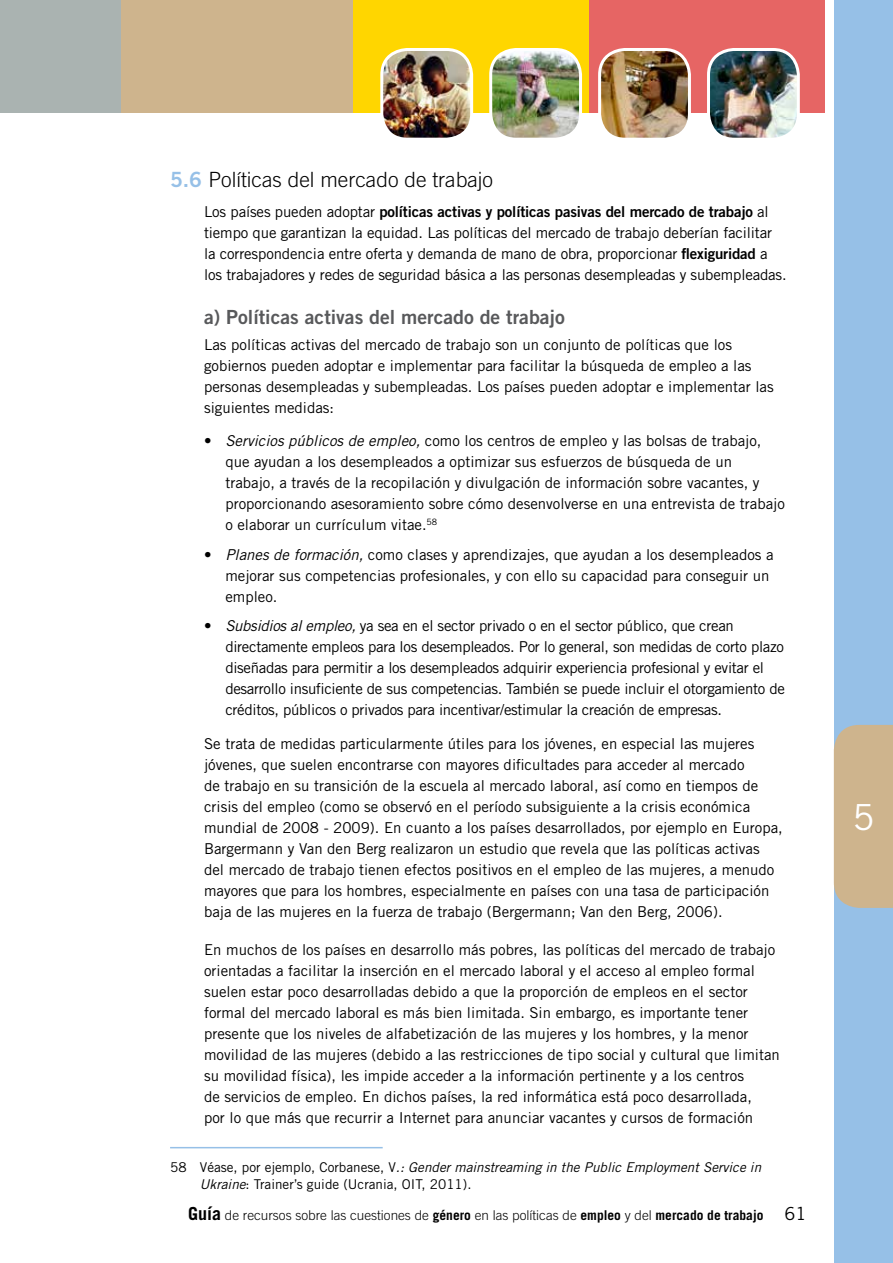
<style>
.page{position:relative;width:893px;height:1263px;background:#fff}
.page>*{position:absolute;margin:0;border:0;box-sizing:border-box;transform-origin:0 0}
.t1{font:36px "Trade Gothic";color:#fff}
.t2{font:300 21px "Trade Gothic LT Std";color:#000}
.t3{font:19.5px "Trade Gothic Bold Two";color:#58595b}
.t4{font:18px "Trade Gothic";color:#000}
.t5{font:15px/21px "Trade Gothic";color:#000}
.t6{font:15px/21px "Trade Gothic";letter-spacing:-.02em;color:#000}
.t7{font:15px "Trade Gothic Bold Two";letter-spacing:-.01em;color:#000}
.t8{font:13.5px/16.2px "Trade Gothic";color:#000}
.t9{font:300 13.5px "Trade Gothic LT Std";color:#000}
.s1{font-family:"Trade Gothic Bold Two";font-weight:400;color:#96c0e7}
.s2{font-family:"Trade Gothic"}
.s3{font-family:"Trade Gothic Bold Two"}
.s4{font-style:italic}
.s5{font-weight:700;font-size:18px}
.s6{font-weight:700}
</style>
<div class="page">
<div style="left:0;top:0;width:121px;height:113px;background:#aab3b1"></div>
<div style="left:121px;top:0;width:236px;height:113px;background:#ceb48d"></div>
<div style="left:353px;top:0;width:236px;height:113px;background:#ffd600"></div>
<div style="left:589px;top:0;width:236px;height:113px;background:#e66564"></div>
<div style="left:834px;top:0;width:59px;height:1263px;background:#96c0e7"></div>
<img style="left:383px;top:49px;width:87px;height:88px">
<div style="left:380px;top:48px;width:93px;height:93px;border:3px solid #fff;border-radius:26px"></div>
<img style="left:492px;top:49px;width:87px;height:88px">
<div style="left:489px;top:48px;width:93px;height:93px;border:3px solid #fff;border-radius:26px"></div>
<img style="left:601px;top:49px;width:86px;height:88px">
<div style="left:598px;top:48px;width:93px;height:93px;border:3px solid #fff;border-radius:26px"></div>
<img style="left:708px;top:49px;width:88px;height:88px">
<div style="left:707px;top:48px;width:93px;height:93px;border:3px solid #fff;border-radius:26px"></div>
<div style="left:834px;top:725px;width:59px;height:183px;background:#ceb48d"></div>
<hr style="left:170px;top:1147px;width:213px;height:1px;background:#96c0e7">
<h2 class="t2" style="left:170px;top:167px;width:324px"><span class="s1">5.6</span> Políticas del mercado de trabajo</h2>
<p class="t7" style="left:204px;top:202px;width:566px"><span class="s2">Los países pueden adoptar</span> políticas activas y políticas pasivas del mercado de trabajo <span class="s2">al</span></p>
<p class="t5" style="left:204px;top:222px;width:584px">tiempo que garantizan la equidad. Las políticas del mercado de trabajo deberían facilitar la correspondencia entre oferta y demanda de mano de obra, proporcionar <span class="s3">flexiguridad</span> a los trabajadores y redes de seguridad básica a las personas desempleadas y subempleadas.</p>
<h3 class="t3" style="left:204px;top:305px;width:362px">a) Políticas activas del mercado de trabajo</h3>
<p class="t5" style="left:204px;top:333px;width:571px">Las políticas activas del mercado de trabajo son un conjunto de políticas que los gobiernos pueden adoptar e implementar para facilitar la búsqueda de empleo a las personas desempleadas y subempleadas. Los países pueden adoptar e implementar las siguientes medidas:</p>
<p class="t5" style="left:225px;top:430px;width:561px;text-indent:-21px">• <span class="s4">Servicios públicos de empleo,</span> como los centros de empleo y las bolsas de trabajo, que ayudan a los desempleados a optimizar sus esfuerzos de búsqueda de un trabajo, a través de la recopilación y divulgación de información sobre vacantes, y proporcionando asesoramiento sobre cómo desenvolverse en una entrevista de trabajo o elaborar un currículum vitae.<sup>58</sup></p>
<p class="t5" style="left:225px;top:544px;width:550px;text-indent:-21px">• <span class="s4">Planes de formación,</span> como clases y aprendizajes, que ayudan a los desempleados a mejorar sus competencias profesionales, y con ello su capacidad para conseguir un empleo.</p>
<p class="t6" style="left:225px;top:615px;width:561px;text-indent:-21px">• <span class="s4">Subsidios al empleo,</span> ya sea en el sector privado o en el sector público, que crean directamente empleos para los desempleados. Por lo general, son medidas de corto plazo diseñadas para permitir a los desempleados adquirir experiencia profesional y evitar el desarrollo insuficiente de sus competencias. También se puede incluir el otorgamiento de créditos, públicos o privados para incentivar/estimular la creación de empresas.</p>
<p class="t5" style="left:204px;top:733px;width:580px">Se trata de medidas particularmente útiles para los jóvenes, en especial las mujeres jóvenes, que suelen encontrarse con mayores dificultades para acceder al mercado<br>de trabajo en su transición de la escuela al mercado laboral, así como en tiempos de crisis del empleo (como se observó en el período subsiguiente a la crisis económica mundial de 2008 - 2009). En cuanto a los países desarrollados, por ejemplo en Europa, Bargermann y Van den Berg realizaron un estudio que revela que las políticas activas del mercado de trabajo tienen efectos positivos en el empleo de las mujeres, a menudo mayores que para los hombres, especialmente en países con una tasa de participación baja de las mujeres en la fuerza de trabajo (Bergermann; Van den Berg, 2006).</p>
<p class="t5" style="left:204px;top:939px;width:577px">En muchos de los países en desarrollo más pobres, las políticas del mercado de trabajo orientadas a facilitar la inserción en el mercado laboral y el acceso al empleo formal suelen estar poco desarrolladas debido a que la proporción de empleos en el sector formal del mercado laboral es más bien limitada. Sin embargo, es importante tener presente que los niveles de alfabetización de las mujeres y los hombres, y la menor movilidad de las mujeres (debido a las restricciones de tipo social y cultural que limitan su movilidad física), les impide acceder a la información pertinente y a los centros<br>de servicios de empleo. En dichos países, la red informática está poco desarrollada,<br>por lo que más que recurrir a Internet para anunciar vacantes y cursos de formación</p>
<p class="t8" style="left:200px;top:1159px;width:563px;text-indent:-30px">58 Véase, por ejemplo, Corbanese, V<span class="s4">.: Gender mainstreaming in the Public Employment Service in<br>Ukraine</span>: Trainer’s guide (Ucrania, OIT, 2011).</p>
<p class="t9" style="left:188px;top:1207px;width:577px"><span class="s5">Guía</span> de recursos sobre las cuestiones de <span class="s6">género</span> en las políticas de <span class="s6">empleo</span> y del <span class="s6">mercado de trabajo</span></p>
<p class="t4" style="left:785px;top:1203px;width:23px">61</p>
<h1 class="t1" style="left:852px;top:795px;width:23px">5</h1>
</div>
